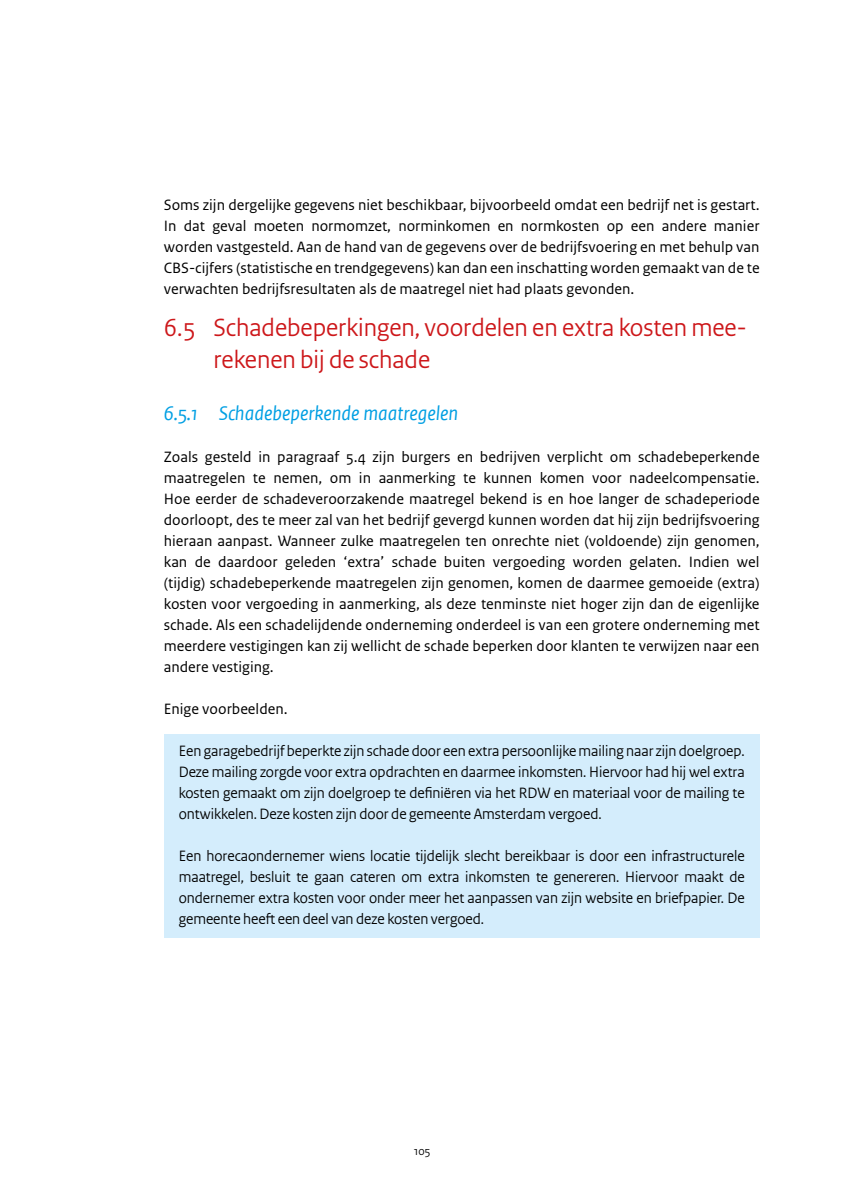
<style>
.page{position:relative;width:844px;height:1191px;background:#fff}
.page>*{position:absolute;margin:0;border:0;box-sizing:border-box;transform-origin:0 0}
.t1{font:26.25px/31.5px "Rijksoverheid Sans";color:#cd171a}
.t2{font:italic 21px "Rijksoverheid Sans Text TT";color:#009fe3}
.t3{font:15.75px/21px "Rijksoverheid Sans Text";color:#000;text-align:justify}
.t4{font:15.75px/21px "Rijksoverheid Sans TT";color:#000;text-align:justify}
.t5{font:12.25px "Rijksoverheid Sans";color:#000}
</style>
<div class="page">
<div style="left:164px;top:734px;width:595px;height:99px;background:#d4edfc"></div>
<div style="left:164px;top:818px;width:595px;height:36px;background:#d4edfc"></div>
<div style="left:164px;top:839px;width:595px;height:99px;background:#d4edfc"></div>
<p class="t3" style="left:164px;top:195px;width:597px">Soms zijn dergelijke gegevens niet beschikbaar, bijvoorbeeld omdat een bedrijf net is gestart.<br>In dat geval moeten normomzet, norminkomen en normkosten op een andere manier worden vastgesteld. Aan de hand van de gegevens over de bedrijfsvoering en met behulp van CBS-cijfers (statistische en trendgegevens) kan dan een inschatting worden gemaakt van de te verwachten bedrijfsresultaten als de maatregel niet had plaats gevonden.</p>
<h1 class="t1" style="left:213px;top:312px;width:534px;text-indent:-50px">6.5 Schadebeperkingen, voordelen en extra kosten mee&shy;rekenen bij de schade</h1>
<h2 class="t2" style="left:164px;top:401px;width:296px">6.5.1 Schadebeperkende maatregelen</h2>
<p class="t3" style="left:164px;top:447px;width:597px">Zoals gesteld in paragraaf 5.4 zijn burgers en bedrijven verplicht om schadebeperkende maatregelen te nemen, om in aanmerking te kunnen komen voor nadeelcompensatie.<br>Hoe eerder de schadeveroorzakende maatregel bekend is en hoe langer de schadeperiode doorloopt, des te meer zal van het bedrijf gevergd kunnen worden dat hij zijn bedrijfsvoering hieraan aanpast. Wanneer zulke maatregelen ten onrechte niet (voldoende) zijn genomen, kan de daardoor geleden ‘extra’ schade buiten vergoeding worden gelaten. Indien wel (tijdig) schadebeperkende maatregelen zijn genomen, komen de daarmee gemoeide (extra) kosten voor vergoeding in aanmerking, als deze tenminste niet hoger zijn dan de eigenlijke schade. Als een schadelijdende onderneming onderdeel is van een grotere onderneming met meerdere vestigingen kan zij wellicht de schade beperken door klanten te verwijzen naar een andere vestiging.</p>
<p class="t3" style="left:164px;top:699px;width:125px">Enige voorbeelden.</p>
<p class="t4" style="left:179px;top:741px;width:567px">Een garagebedrijf beperkte zijn schade door een extra persoonlijke mailing naar zijn doelgroep.<br>Deze mailing zorgde voor extra opdrachten en daarmee inkomsten. Hiervoor had hij wel extra kosten gemaakt om zijn doelgroep te definiëren via het RDW en materiaal voor de mailing te ontwikkelen. Deze kosten zijn door de gemeente Amsterdam vergoed.</p>
<p class="t4" style="left:179px;top:846px;width:567px">Een horecaondernemer wiens locatie tijdelijk slecht bereikbaar is door een infrastructurele maatregel, besluit te gaan cateren om extra inkomsten te genereren. Hiervoor maakt de ondernemer extra kosten voor onder meer het aanpassen van zijn website en briefpapier. De gemeente heeft een deel van deze kosten vergoed.</p>
<p class="t5" style="left:413px;top:1144px;width:19px">105</p>
</div>
